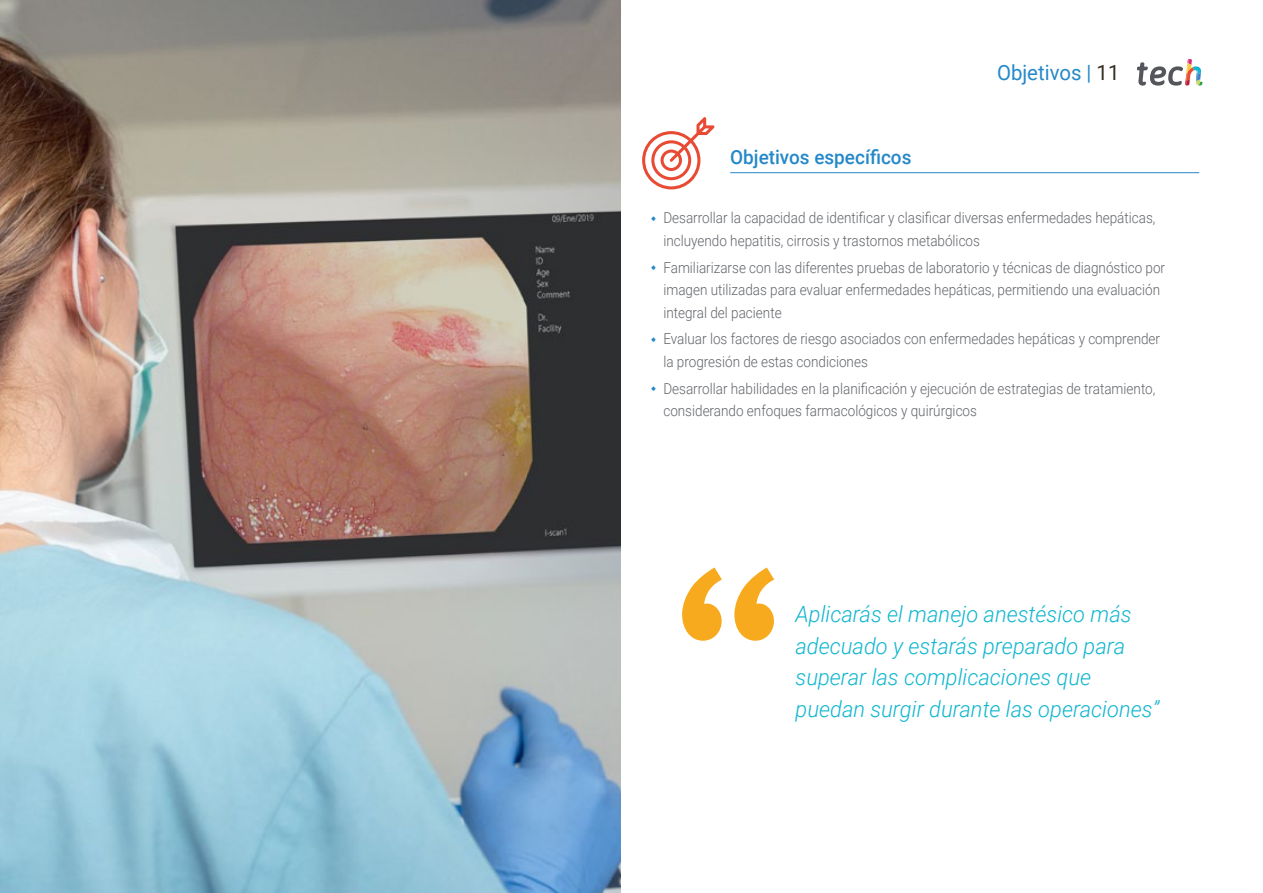
<style>
.page{position:relative;width:1263px;height:893px;background:#fff}
.page>*{position:absolute;margin:0;border:0;box-sizing:border-box;transform-origin:0 0}
.t1{font:italic 300 22.5px/31.5px "Roboto";color:#0fb6cf}
.t2{font:21px "Roboto";color:#2488c9}
.t3{font:500 19.5px "Roboto";color:#2488c9}
.t4{font:300 15px/22.5px "Roboto";color:#61646a;scale:.9 1}
.s1{color:#312e20}
</style>
<div class="page">
<hr style="left:730px;top:172px;width:469px;height:1px;background:#2488c9">
<svg style="left:642px;top:117px;width:72px;height:72px"></svg>
<img style="left:0;top:0;width:621px;height:893px">
<svg style="left:682px;top:567px;width:92px;height:74px"></svg>
<svg style="left:1137px;top:59px;width:65px;height:27px"></svg>
<h3 class="t3" style="left:730px;top:144px;width:183px">Objetivos específicos</h3>
<h2 class="t2" style="left:997px;top:57px;width:124px">Objetivos | <span class="s1">11</span></h2>
<p class="t4" style="left:663px;top:206px;width:548px">Desarrollar la capacidad de identificar y clasificar diversas enfermedades hepáticas, incluyendo hepatitis, cirrosis y trastornos metabólicos</p>
<p class="t4" style="left:663px;top:255px;width:559px">Familiarizarse con las diferentes pruebas de laboratorio y técnicas de diagnóstico por imagen utilizadas para evaluar enfermedades hepáticas, permitiendo una evaluación integral del paciente</p>
<p class="t4" style="left:663px;top:327px;width:553px">Evaluar los factores de riesgo asociados con enfermedades hepáticas y comprender la progresión de estas condiciones</p>
<p class="t4" style="left:663px;top:376px;width:548px">Desarrollar habilidades en la planificación y ejecución de estrategias de tratamiento, considerando enfoques farmacológicos y quirúrgicos</p>
<h1 class="t1" style="left:795px;top:597px;width:365px">Aplicarás el manejo anestésico más adecuado y estarás preparado para superar las complicaciones que puedan surgir durante las operaciones”</h1>
</div>
